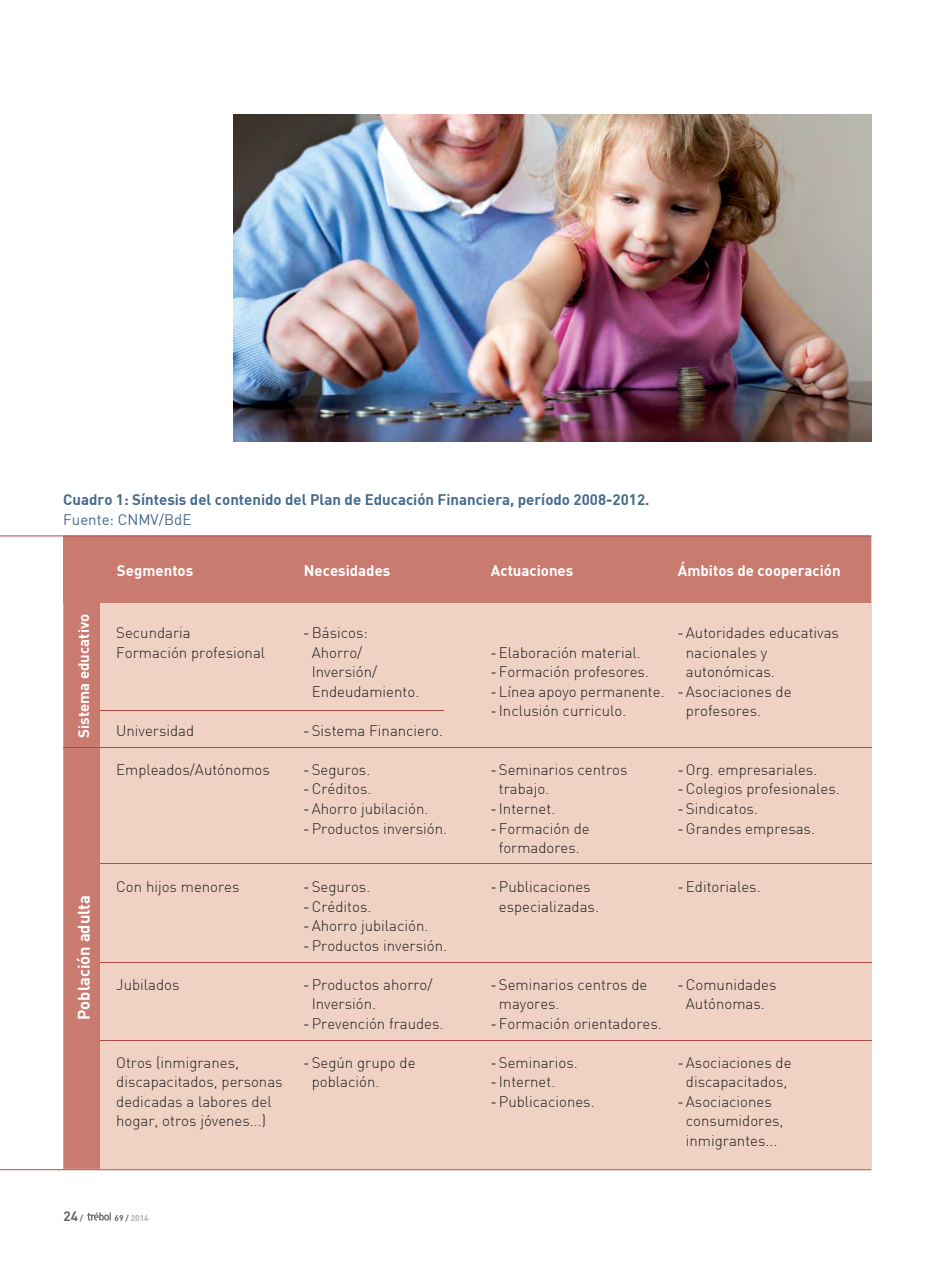
<style>
.page{position:relative;width:935px;height:1263px;background:#fff}
.page>*{position:absolute;margin:0;border:0;box-sizing:border-box;transform-origin:0 0}
.t1{font:700 16.5px "DIN";color:#fff}
.t2{font:300 15px/19.5px "DIN";color:#231f20}
.t3{font:700 15px "DIN";color:#466b8c}
.t4{font:700 15px "DIN";color:#fff}
.t5{font:15px "DIN";color:#466b8c}
.t6{font:700 13.5px "DIN";color:#67686b}
.t7{font:700 8.25px "DIN";color:#aeb0b3}
.s1{font-size:8.25px}
.s2{color:#67686b}
</style>
<div class="page">
<svg style="left:87px;top:1212px;width:24px;height:8px"></svg>
<div style="left:63px;top:535px;width:808px;height:633px;background:#efd2c4"></div>
<hr style="left:100px;top:709px;width:343px;height:1px;background:#af4a45">
<hr style="left:63px;top:747px;width:808px;height:1px;background:#af4a45">
<hr style="left:100px;top:863px;width:771px;height:1px;background:#af4a45">
<hr style="left:100px;top:1039px;width:771px;height:1px;background:#af4a45">
<hr style="left:100px;top:961px;width:771px;height:1px;background:#af4a45">
<hr style="left:0;top:1168px;width:871px;height:1px;background:#af4a45">
<div style="left:63px;top:602px;width:38px;height:566px;background:#c97b6f"></div>
<div style="left:63px;top:535px;width:808px;height:67px;background:#c97b6f"></div>
<hr style="left:0;top:535px;width:871px;height:1px;background:#af4a45">
<img style="left:233px;top:114px;width:638px;height:327px">
<p class="t3" style="left:63px;top:490px;width:588px">Cuadro 1: Síntesis del contenido del Plan de Educación Financiera, período 2008-2012.</p>
<p class="t5" style="left:63px;top:509px;width:130px">Fuente: CNMV/BdE</p>
<p class="t4" style="left:74px;top:737px;width:126px;rotate:-90deg">Sistema educativo</p>
<p class="t1" style="left:73px;top:1019px;width:126px;rotate:-90deg">Población adulta</p>
<p class="t4" style="left:117px;top:560px;width:78px">Segmentos</p>
<p class="t4" style="left:304px;top:560px;width:88px">Necesidades</p>
<p class="t4" style="left:491px;top:560px;width:84px">Actuaciones</p>
<p class="t4" style="left:678px;top:560px;width:164px">Ámbitos de cooperación</p>
<p class="t2" style="left:116px;top:623px;width:150px">Secundaria<br>Formación profesional</p>
<p class="t2" style="left:116px;top:720px;width:79px">Universidad</p>
<p class="t2" style="left:116px;top:759px;width:155px">Empleados/Autónomos</p>
<p class="t2" style="left:116px;top:876px;width:125px">Con hijos menores</p>
<p class="t2" style="left:116px;top:974px;width:65px">Jubilados</p>
<p class="t2" style="left:116px;top:1052px;width:168px">Otros (inmigranes, discapacitados, personas dedicadas a labores del hogar, otros jóvenes...)</p>
<p class="t2" style="left:312px;top:623px;width:109px;text-indent:-9px">- Básicos:<br>Ahorro/<br>Inversión/<br>Endeudamiento.</p>
<p class="t2" style="left:303px;top:720px;width:141px">- Sistema Financiero.</p>
<p class="t2" style="left:303px;top:759px;width:69px">- Seguros.</p>
<p class="t2" style="left:303px;top:779px;width:70px">- Créditos.</p>
<p class="t2" style="left:303px;top:798px;width:127px">- Ahorro jubilación.</p>
<p class="t2" style="left:303px;top:818px;width:145px">- Productos inversión.</p>
<p class="t2" style="left:303px;top:876px;width:69px">- Seguros.</p>
<p class="t2" style="left:303px;top:896px;width:70px">- Créditos.</p>
<p class="t2" style="left:303px;top:915px;width:127px">- Ahorro jubilación.</p>
<p class="t2" style="left:303px;top:935px;width:145px">- Productos inversión.</p>
<p class="t2" style="left:312px;top:974px;width:122px;text-indent:-9px">- Productos ahorro/<br>Inversión.</p>
<p class="t2" style="left:303px;top:1013px;width:142px">- Prevención fraudes.</p>
<p class="t2" style="left:312px;top:1052px;width:105px;text-indent:-9px">- Según grupo de población.</p>
<p class="t2" style="left:490px;top:642px;width:152px">- Elaboración material.</p>
<p class="t2" style="left:490px;top:662px;width:160px">- Formación profesores.</p>
<p class="t2" style="left:490px;top:681px;width:176px">- Línea apoyo permanente.</p>
<p class="t2" style="left:490px;top:701px;width:137px">- Inclusión curriculo.</p>
<p class="t2" style="left:686px;top:623px;width:154px;text-indent:-9px">- Autoridades educativas nacionales y autonómicas.</p>
<p class="t2" style="left:686px;top:681px;width:107px;text-indent:-9px">- Asociaciones de profesores.</p>
<p class="t2" style="left:499px;top:759px;width:130px;text-indent:-9px">- Seminarios centros trabajo.</p>
<p class="t2" style="left:490px;top:798px;width:66px">- Internet.</p>
<p class="t2" style="left:490px;top:818px;width:101px;text-align:center">- Formación de formadores.</p>
<p class="t2" style="left:490px;top:876px;width:110px;text-align:center">- Publicaciones especializadas.</p>
<p class="t2" style="left:677px;top:759px;width:141px">- Org. empresariales.</p>
<p class="t2" style="left:677px;top:779px;width:164px">- Colegios profesionales.</p>
<p class="t2" style="left:677px;top:798px;width:82px">- Sindicatos.</p>
<p class="t2" style="left:677px;top:818px;width:139px">- Grandes empresas.</p>
<p class="t2" style="left:677px;top:876px;width:85px">- Editoriales.</p>
<p class="t2" style="left:499px;top:974px;width:150px;text-indent:-9px">- Seminarios centros de mayores.</p>
<p class="t2" style="left:490px;top:1013px;width:173px">- Formación orientadores.</p>
<p class="t2" style="left:490px;top:1052px;width:89px">- Seminarios.</p>
<p class="t2" style="left:490px;top:1071px;width:66px">- Internet.</p>
<p class="t2" style="left:490px;top:1091px;width:106px">- Publicaciones.</p>
<p class="t2" style="left:677px;top:974px;width:100px;text-align:center">- Comunidades<br>Autónomas.</p>
<p class="t2" style="left:677px;top:1052px;width:116px;text-align:center">- Asociaciones de discapacitados,</p>
<p class="t2" style="left:686px;top:1091px;width:99px;text-indent:-9px">- Asociaciones consumidores, inmigrantes...</p>
<p class="t6" style="left:63px;top:1206px;width:21px">24 <span class="s1">/</span></p>
<p class="t7" style="left:115px;top:1211px;width:36px"><span class="s2">69 /</span> 2014</p>
</div>
